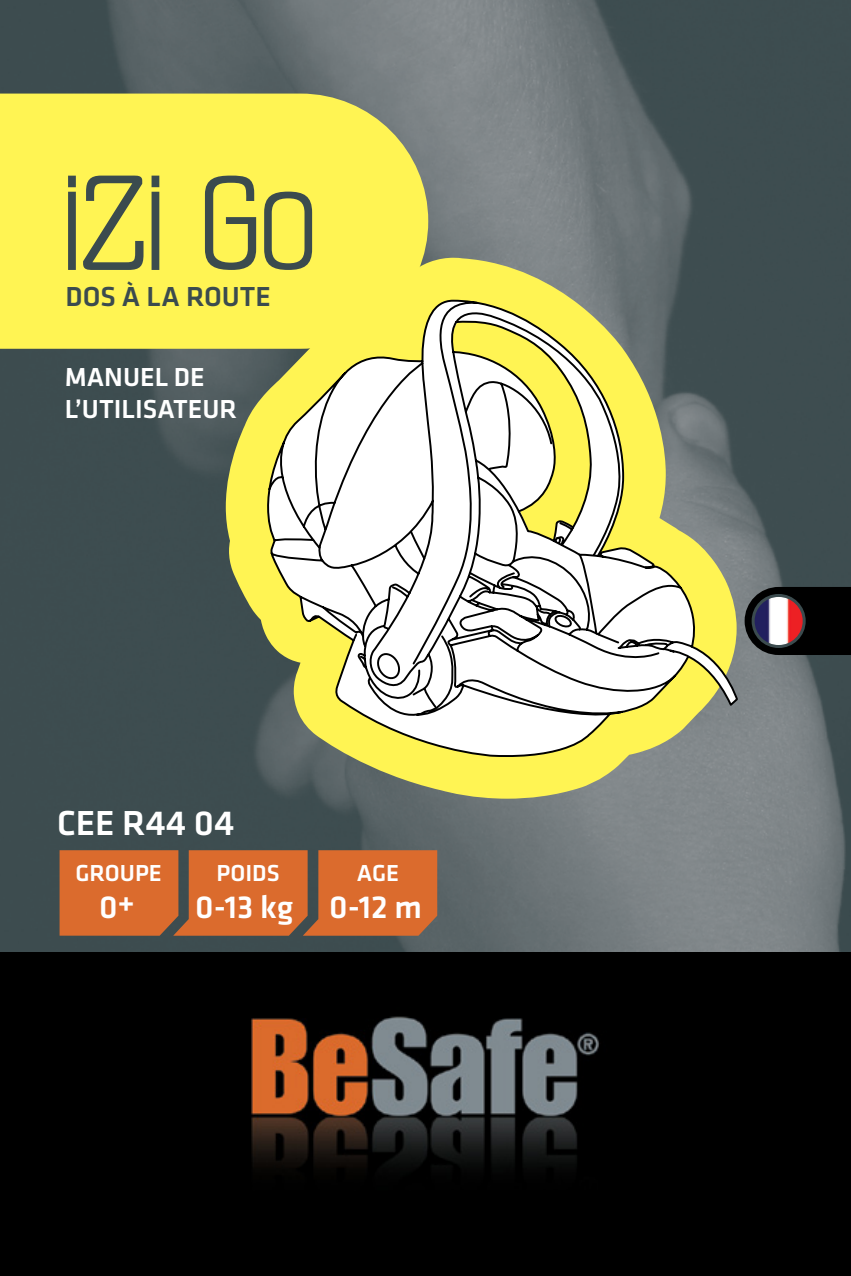
<style>
.page{position:relative;width:851px;height:1276px;background:#fff}
.page>*{position:absolute;margin:0;border:0;box-sizing:border-box;transform-origin:0 0}
.t1{font:500 36px "Klavika";color:#fff}
.t2{font:500 33px "Klavika";color:#fff}
.t3{font:500 28.5px "Klavika";color:#3b4b4e}
.t4{font:500 27px/32.4px "Klavika";color:#fff}
.t5{font:500 24px "Klavika";color:#fff}
</style>
<div class="page">
<img style="left:0;top:0;width:850px;height:952px">
<div style="left:0;top:94px;width:428px;height:255px;background:#fff453"></div>
<svg style="left:60px;top:850px;width:377px;height:85px;background:#d1692f"></svg>
<img style="left:0;top:952px;width:850px;height:324px">
<svg style="left:226px;top:258px;width:510px;height:540px;background:#a7a75f"></svg>
<svg style="left:255px;top:299px;width:483px;height:460px"></svg>
<svg style="left:744px;top:587px;width:106px;height:68px;background:#0e0f10"></svg>
<img style="left:753px;top:596px;width:51px;height:50px">
<div style="left:751px;top:594px;width:54px;height:54px;border:3px solid #3b4b4e;border-radius:50%"></div>
<div style="left:68px;top:192px;width:8px;height:78px;background:#3b4b4e"></div>
<div style="left:68px;top:176px;width:8px;height:11px;background:#3b4b4e"></div>
<svg style="left:83px;top:175px;width:60px;height:95px;background:#bcba51"></svg>
<div style="left:151px;top:192px;width:8px;height:78px;background:#3b4b4e"></div>
<div style="left:151px;top:176px;width:8px;height:11px;background:#3b4b4e"></div>
<svg style="left:264px;top:192px;width:48px;height:78px;background:#b1b150"></svg>
<svg style="left:205px;top:176px;width:51px;height:94px;background:#b1b150"></svg>
<p class="t3" style="left:65px;top:281px;width:207px">DOS À LA ROUTE</p>
<p class="t4" style="left:65px;top:361px;width:174px">MANUEL DE<br>L’UTILISATEUR</p>
<h1 class="t1" style="left:57px;top:803px;width:179px">CEE R44 04</h1>
<p class="t5" style="left:76px;top:860px;width:29px">GROU</p>
<p class="t5" style="left:135px;top:860px;width:25px">PE</p>
<p class="t5" style="left:216px;top:860px;width:65px">POIDS</p>
<p class="t5" style="left:357px;top:860px;width:40px">AGE</p>
<p class="t2" style="left:99px;top:886px;width:37px">0+</p>
<p class="t2" style="left:195px;top:889px;width:228px">0-13 KG 0-12 M</p>
</div>
